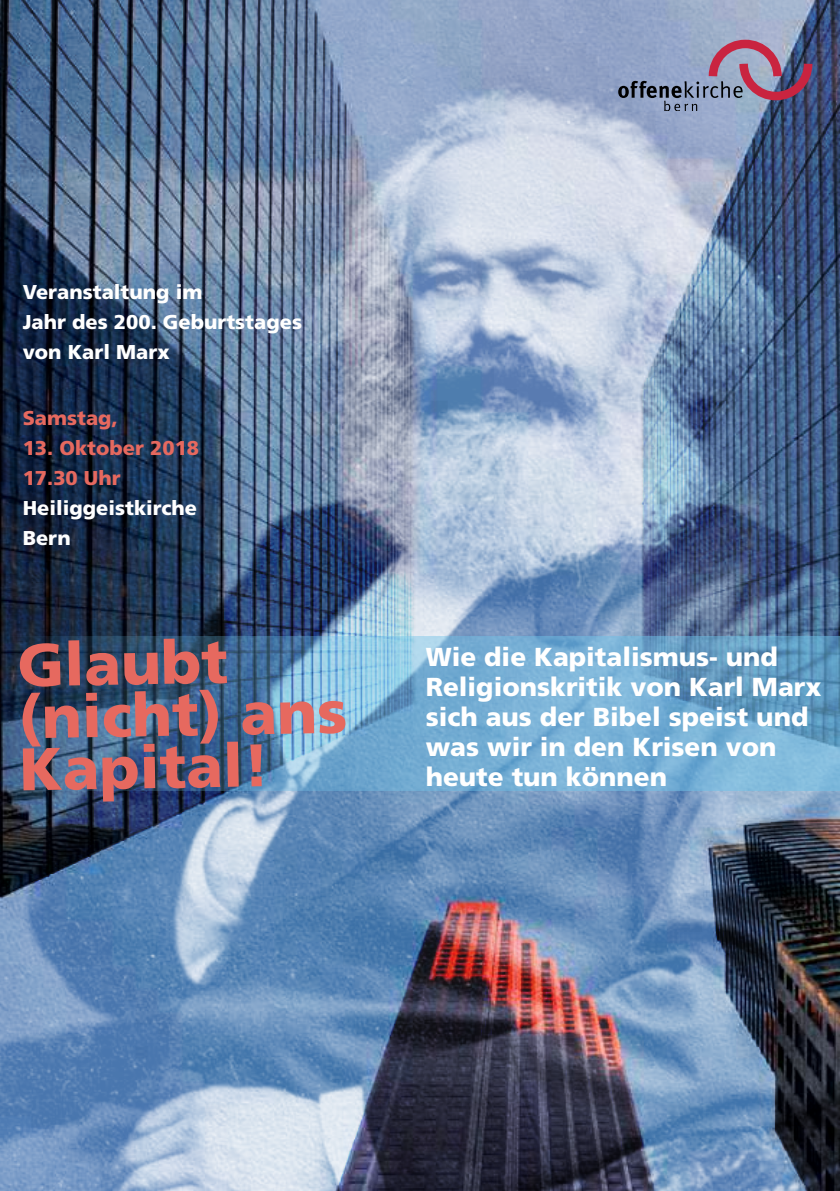
<style>
.page{position:relative;width:840px;height:1191px;background:#fff}
.page>*{position:absolute;margin:0;border:0;box-sizing:border-box;transform-origin:0 0}
.t1{font:900 60px/52px "Frutiger";color:#e6695f}
.t2{font:900 26px/30px "Frutiger";color:#fff}
.t3{font:900 20px/30px "Frutiger";color:#fff}
.t4{font:900 20px/30px "Frutiger";color:#e6695f}
</style>
<div class="page">
<img style="left:0;top:0;width:839px;height:1191px">
<svg style="left:618px;top:40px;width:194px;height:71px;background:#8983a1"></svg>
<svg style="left:0;top:636px;width:839px;height:155px;background:#5f90b4"></svg>
<p class="t3" style="left:23px;top:277px;width:281px">Veranstaltung im<br>Jahr des 200. Geburtstages von Karl Marx</p>
<p class="t4" style="left:23px;top:403px;width:97px">Samstag,</p>
<p class="t4" style="left:23px;top:433px;width:178px">13. Oktober 2018<br>17.30 Uhr</p>
<p class="t3" style="left:23px;top:493px;width:176px">Heiliggeistkirche<br>Bern</p>
<h1 class="t1" style="left:17px;top:638px;width:330px;rotate:-1deg">Glaubt (nicht) ans<br>Kapital!</h1>
<p class="t2" style="left:425px;top:641px;width:397px">Wie die Kapitalismus- und<br>Religionskritik von Karl Marx sich aus der Bibel speist und was wir in den Krisen von heute tun können</p>
</div>
